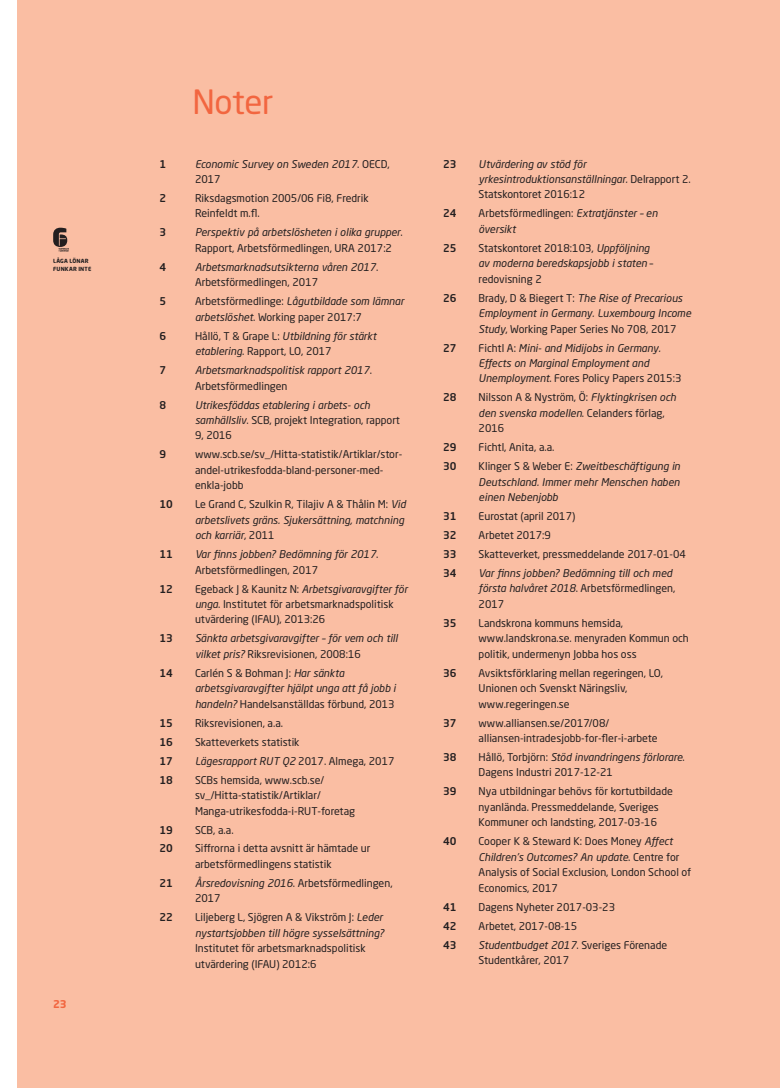
<style>
.page{position:relative;width:780px;height:1088px;background:#fff}
.page>*{position:absolute;margin:0;border:0;box-sizing:border-box;transform-origin:0 0}
.t1{font:33.12px "Neo Sans Pro";letter-spacing:-.015em;color:#f26640}
.t2{font:10.62px/15.5px "Neo Sans Pro";color:#231f20}
.t3{font:italic 10.62px/15.5px "Neo Sans Pro";color:#231f20}
.t4{font:500 10.62px "Neo Sans Pro";color:#231f20}
.t5{font:700 10.62px "Neo Sans Pro";color:#f26640}
.t6{font:700 5.62px/7.5px "Neo Sans Pro";letter-spacing:.03em;color:#231f20}
.s1{font-style:normal}
.s2{font-style:italic}
</style>
<div class="page">
<div style="left:18px;top:0;width:762px;height:1088px;background:#fabea3"></div>
<svg style="left:53px;top:228px;width:16px;height:23px"></svg>
<p class="t6" style="left:53px;top:257px;width:40px">LÅGA LÖNAR<br>FUNKAR INTE</p>
<p class="t5" style="left:53px;top:997px;width:15px">23</p>
<h1 class="t1" style="left:192px;top:81px;width:83px">Noter</h1>
<p class="t4" style="left:159px;top:157px;width:8px">1</p>
<p class="t3" style="left:195px;top:156px;width:196px">Economic Survey on Sweden 2017<span class="s1">. OECD,<br>2017</span></p>
<p class="t4" style="left:159px;top:191px;width:8px">2</p>
<p class="t2" style="left:195px;top:190px;width:175px">Riksdagsmotion 2005/06 Fi8, Fredrik<br>Reinfeldt m.fl.</p>
<p class="t4" style="left:159px;top:226px;width:8px">3</p>
<p class="t3" style="left:195px;top:225px;width:209px">Perspektiv på arbetslösheten i olika grupper<span class="s1">.<br>Rapport, Arbetsförmedlingen, URA 2017:2</span></p>
<p class="t4" style="left:159px;top:260px;width:8px">4</p>
<p class="t3" style="left:195px;top:259px;width:185px">Arbetsmarknadsutsikterna våren 2017<span class="s1">.<br>Arbetsförmedlingen, 2017</span></p>
<p class="t4" style="left:159px;top:295px;width:8px">5</p>
<p class="t2" style="left:195px;top:293px;width:210px">Arbetsförmedlinge: <span class="s2">Lågutbildade som lämnar arbetslöshet</span>. Working paper 2017:7</p>
<p class="t4" style="left:159px;top:329px;width:8px">6</p>
<p class="t2" style="left:195px;top:328px;width:183px">Hållö, T &amp; Grape L: <span class="s2">Utbildning för stärkt etablering</span>. Rapport, LO, 2017</p>
<p class="t4" style="left:159px;top:363px;width:8px">7</p>
<p class="t3" style="left:195px;top:362px;width:178px">Arbetsmarknadspolitisk rapport 2017<span class="s1">.<br>Arbetsförmedlingen</span></p>
<p class="t4" style="left:159px;top:398px;width:8px">8</p>
<p class="t3" style="left:195px;top:397px;width:206px">Utrikesföddas etablering i arbets- och samhällsliv<span class="s1">. SCB, projekt Integration, rapport<br>9, 2016</span></p>
<p class="t4" style="left:159px;top:448px;width:8px">9</p>
<p class="t2" style="left:195px;top:447px;width:209px">www.scb.se/sv_/Hitta-statistik/Artiklar/stor&shy;andel-utrikesfodda-bland-personer-med&shy;enkla-jobb</p>
<p class="t4" style="left:159px;top:498px;width:15px">10</p>
<p class="t3" style="left:195px;top:496px;width:212px"><span class="s1">Le Grand C, Szulkin R, Tilajiv A &amp; Thålin M:</span> Vid arbetslivets gräns. Sjukersättning, matchning och karriär<span class="s1">, 2011</span></p>
<p class="t4" style="left:159px;top:547px;width:15px">11</p>
<p class="t3" style="left:195px;top:546px;width:185px">Var finns jobben? Bedömning för 2017<span class="s1">.<br>Arbetsförmedlingen, 2017</span></p>
<p class="t4" style="left:159px;top:582px;width:15px">12</p>
<p class="t2" style="left:195px;top:581px;width:214px">Egeback J &amp; Kaunitz N: <span class="s2">Arbetsgivaravgifter för unga</span>. Institutet för arbetsmarknadspolitisk utvärdering (IFAU), 2013:26</p>
<p class="t4" style="left:159px;top:632px;width:15px">13</p>
<p class="t3" style="left:195px;top:630px;width:204px">Sänkta arbetsgivaravgifter – för vem och till vilket pris? <span class="s1">Riksrevisionen, 2008:16</span></p>
<p class="t4" style="left:159px;top:666px;width:15px">14</p>
<p class="t3" style="left:195px;top:665px;width:202px"><span class="s1">Carlén S &amp; Bohman J:</span> Har sänkta arbetsgivaravgifter hjälpt unga att få jobb i handeln? <span class="s1">Handelsanställdas förbund, 2013</span></p>
<p class="t4" style="left:159px;top:716px;width:15px">15</p>
<p class="t2" style="left:195px;top:715px;width:90px">Riksrevisionen, a.a.</p>
<p class="t4" style="left:159px;top:735px;width:15px">16</p>
<p class="t2" style="left:195px;top:734px;width:106px">Skatteverkets statistik</p>
<p class="t4" style="left:159px;top:754px;width:15px">17</p>
<p class="t3" style="left:195px;top:753px;width:201px">Lägesrapport RUT Q2 <span class="s1">2017. Almega, 2017</span></p>
<p class="t4" style="left:159px;top:773px;width:15px">18</p>
<p class="t2" style="left:195px;top:772px;width:162px">SCBs hemsida, www.scb.se/ sv_/Hitta-statistik/Artiklar/<br>Manga-utrikesfodda-i-RUT-foretag</p>
<p class="t4" style="left:159px;top:823px;width:15px">19</p>
<p class="t2" style="left:195px;top:822px;width:40px">SCB, a.a.</p>
<p class="t4" style="left:159px;top:842px;width:15px">20</p>
<p class="t2" style="left:195px;top:841px;width:177px">Siffrorna i detta avsnitt är hämtade ur arbetsförmedlingens statistik</p>
<p class="t4" style="left:159px;top:876px;width:15px">21</p>
<p class="t2" style="left:195px;top:875px;width:199px"><span class="s2">Årsredovisning 2016</span>. Arbetsförmedlingen,<br>2017</p>
<p class="t4" style="left:159px;top:911px;width:15px">22</p>
<p class="t3" style="left:195px;top:909px;width:191px"><span class="s1">Liljeberg L, Sjögren A &amp; Vikström J:</span> Leder nystartsjobben till högre sysselsättning?</p>
<p class="t2" style="left:195px;top:940px;width:172px">Institutet för arbetsmarknadspolitisk utvärdering (IFAU) 2012:6</p>
<p class="t4" style="left:443px;top:157px;width:15px">23</p>
<p class="t3" style="left:478px;top:156px;width:214px">Utvärdering av stöd för yrkesintroduktionsanställningar. <span class="s1">Delrapport 2.<br>Statskontoret 2016:12</span></p>
<p class="t4" style="left:443px;top:207px;width:15px">24</p>
<p class="t3" style="left:478px;top:206px;width:180px"><span class="s1">Arbetsförmedlingen:</span> Extratjänster – en översikt</p>
<p class="t4" style="left:443px;top:241px;width:15px">25</p>
<p class="t3" style="left:478px;top:240px;width:176px"><span class="s1">Statskontoret 2018:103,</span> Uppföljning av moderna beredskapsjobb i staten <span class="s1">– redovisning 2</span></p>
<p class="t4" style="left:443px;top:291px;width:15px">26</p>
<p class="t3" style="left:478px;top:290px;width:214px"><span class="s1">Brady, D &amp; Biegert T:</span> The Rise of Precarious<br>Employment in Germany. Luxembourg Income<br>Study<span class="s1">, Working Paper Series No 708, 2017</span></p>
<p class="t4" style="left:443px;top:341px;width:15px">27</p>
<p class="t3" style="left:478px;top:340px;width:204px"><span class="s1">Fichtl A:</span> Mini- and Midijobs in Germany.<br>Effects on Marginal Employment and<br>Unemployment<span class="s1">. Fores Policy Papers 2015:3</span></p>
<p class="t4" style="left:443px;top:391px;width:15px">28</p>
<p class="t2" style="left:478px;top:390px;width:199px">Nilsson A &amp; Nyström, Ö: <span class="s2">Flyktingkrisen och den svenska modellen</span>. Celanders förlag,<br>2016</p>
<p class="t4" style="left:443px;top:441px;width:15px">29</p>
<p class="t2" style="left:478px;top:439px;width:77px">Fichtl, Anita, a.a.</p>
<p class="t4" style="left:443px;top:460px;width:15px">30</p>
<p class="t3" style="left:478px;top:458px;width:203px;text-align:justify"><span class="s1">Klinger S &amp; Weber E:</span> Zweitbeschäftigung in Deutschland. Immer mehr Menschen haben einen Nebenjobb</p>
<p class="t4" style="left:443px;top:509px;width:15px">31</p>
<p class="t2" style="left:478px;top:508px;width:98px">Eurostat (april 2017)</p>
<p class="t4" style="left:443px;top:528px;width:15px">32</p>
<p class="t2" style="left:478px;top:527px;width:74px">Arbetet 2017:9</p>
<p class="t4" style="left:443px;top:547px;width:15px">33</p>
<p class="t2" style="left:478px;top:546px;width:209px">Skatteverket, pressmeddelande 2017-01-04</p>
<p class="t4" style="left:443px;top:566px;width:15px">34</p>
<p class="t3" style="left:478px;top:565px;width:198px">Var finns jobben? Bedömning till och med första halvåret 2018<span class="s1">. Arbetsförmedlingen,<br>2017</span></p>
<p class="t4" style="left:443px;top:616px;width:15px">35</p>
<p class="t2" style="left:478px;top:615px;width:212px">Landskrona kommuns hemsida, www.landskrona.se. menyraden Kommun och politik, undermenyn Jobba hos oss</p>
<p class="t4" style="left:443px;top:666px;width:15px">36</p>
<p class="t2" style="left:478px;top:665px;width:186px">Avsiktsförklaring mellan regeringen, LO,<br>Unionen och Svenskt Näringsliv, www.regeringen.se</p>
<p class="t4" style="left:443px;top:716px;width:15px">37</p>
<p class="t2" style="left:478px;top:715px;width:180px">www.alliansen.se/2017/08/ alliansen-intradesjobb-for-fler-i-arbete</p>
<p class="t4" style="left:443px;top:750px;width:15px">38</p>
<p class="t2" style="left:478px;top:749px;width:208px">Hållö, Torbjörn: <span class="s2">Stöd invandringens förlorare</span>.<br>Dagens Industri 2017-12-21</p>
<p class="t4" style="left:443px;top:785px;width:15px">39</p>
<p class="t2" style="left:478px;top:784px;width:196px">Nya utbildningar behövs för kortutbildade nyanlända. Pressmeddelande, Sveriges<br>Kommuner och landsting, 2017-03-16</p>
<p class="t4" style="left:443px;top:835px;width:15px">40</p>
<p class="t2" style="left:478px;top:833px;width:214px">Cooper K &amp; Steward K: Does Money <span class="s2">Affect Children’s Outcomes? An update</span>. Centre for Analysis of Social Exclusion, London School of Economics, 2017</p>
<p class="t4" style="left:443px;top:900px;width:15px">41</p>
<p class="t2" style="left:478px;top:899px;width:138px">Dagens Nyheter 2017-03-23</p>
<p class="t4" style="left:443px;top:919px;width:15px">42</p>
<p class="t2" style="left:478px;top:918px;width:100px">Arbetet, 2017-08-15</p>
<p class="t4" style="left:443px;top:938px;width:15px">43</p>
<p class="t2" style="left:478px;top:937px;width:190px"><span class="s2">Studentbudget 2017</span>. Sveriges Förenade<br>Studentkårer, 2017</p>
</div>
